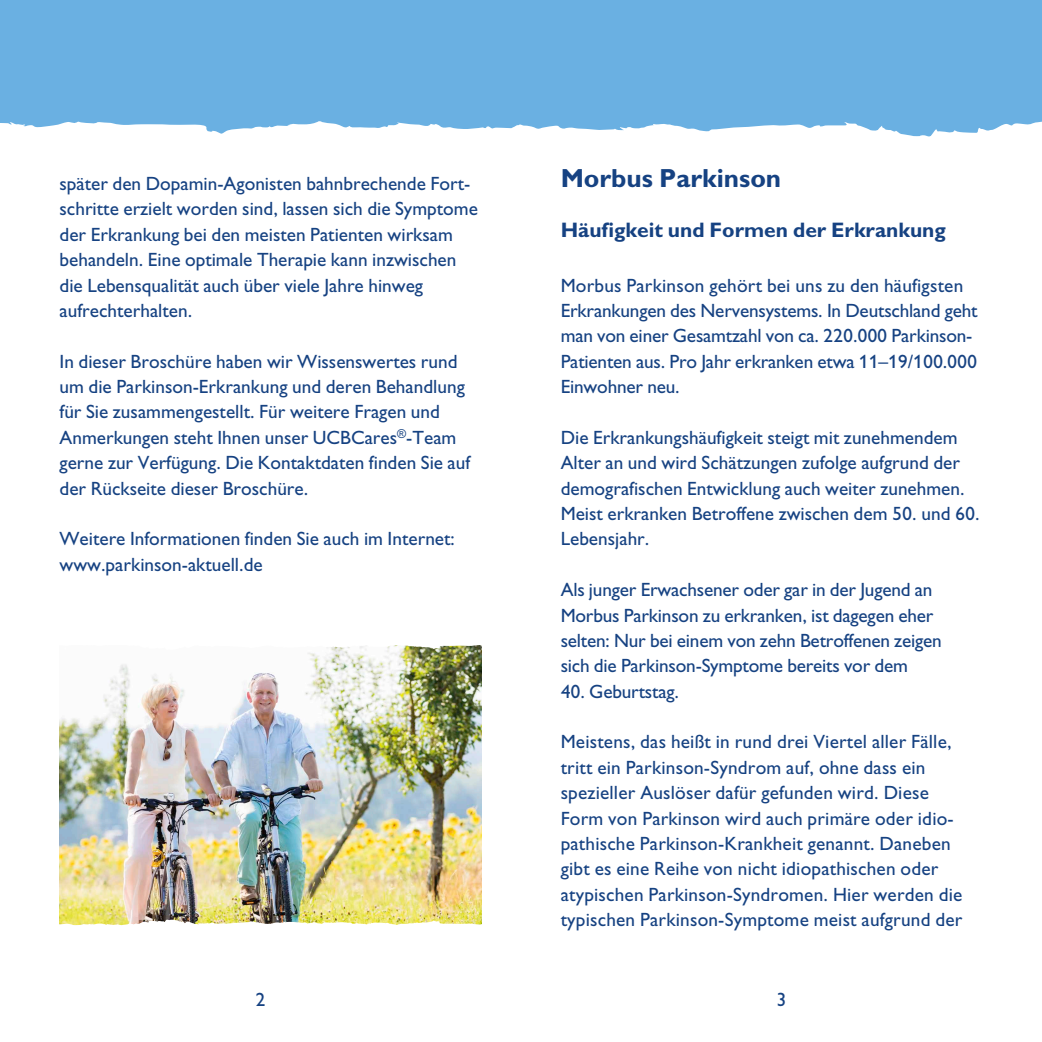
<style>
.page{position:relative;width:1042px;height:1042px;background:#fff}
.page>*{position:absolute;margin:0;border:0;box-sizing:border-box;transform-origin:0 0}
.t1{font:700 26.25px "SP Gill Alt One OT";color:#164282}
.t2{font:700 21px "SP Gill Alt One OT";color:#164282}
.t3{font:19.25px/25.4px "SP Gill Alt One OT";color:#164282}
</style>
<div class="page">
<svg style="left:98px;top:0;width:944px;height:137px;background:#74b5e4"></svg>
<div style="left:0;top:0;width:98px;height:128px;background:#6ab0e2"></div>
<img style="left:60px;top:650px;width:421px;height:269px">
<svg style="left:327px;top:645px;width:155px;height:5px"></svg>
<img style="left:59px;top:919px;width:423px;height:7px">
<p class="t3" style="left:60px;top:171px;width:420px">später den Dopamin-Agonisten bahnbrechende Fort&shy;schritte erzielt worden sind, lassen sich die Symptome der Erkrankung bei den meisten Patienten wirksam behandeln. Eine optimale Therapie kann inzwischen die Lebensqualität auch über viele Jahre hinweg aufrechterhalten.</p>
<p class="t3" style="left:60px;top:348px;width:412px">In dieser Broschüre haben wir Wissenswertes rund um die Parkinson-Erkrankung und deren Behandlung für Sie zusammengestellt. Für weitere Fragen und Anmerkungen steht Ihnen unser UCBCares<sup>®</sup>-Team gerne zur Verfügung. Die Kontaktdaten finden Sie auf der Rückseite dieser Broschüre.</p>
<p class="t3" style="left:60px;top:526px;width:397px">Weitere Informationen finden Sie auch im Internet: www.parkinson-aktuell.de</p>
<h1 class="t1" style="left:561px;top:162px;width:222px">Morbus Parkinson</h1>
<p class="t2" style="left:561px;top:218px;width:387px">Häufigkeit und Formen der Erkrankung</p>
<p class="t3" style="left:561px;top:272px;width:418px">Morbus Parkinson gehört bei uns zu den häufigsten Erkrankungen des Nervensystems. In Deutschland geht man von einer Gesamtzahl von ca. 220.000 Parkinson-Patienten aus. Pro Jahr erkranken etwa 11–19/100.000<br>Einwohner neu.</p>
<p class="t3" style="left:561px;top:424px;width:421px">Die Erkrankungshäufigkeit steigt mit zunehmendem Alter an und wird Schätzungen zufolge aufgrund der demografischen Entwicklung auch weiter zunehmen.<br>Meist erkranken Betroffene zwischen dem 50. und 60.<br>Lebensjahr.</p>
<p class="t3" style="left:561px;top:577px;width:383px">Als junger Erwachsener oder gar in der Jugend an Morbus Parkinson zu erkranken, ist dagegen eher selten: Nur bei einem von zehn Betroffenen zeigen sich die Parkinson-Symptome bereits vor dem</p>
<p class="t3" style="left:561px;top:678px;width:120px">40. Geburtstag.</p>
<p class="t3" style="left:561px;top:729px;width:403px">Meistens, das heißt in rund drei Viertel aller Fälle, tritt ein Parkinson-Syndrom auf, ohne dass ein spezieller Auslöser dafür gefunden wird. Diese Form von Parkinson wird auch primäre oder idio&shy;pathische Parkinson-Krankheit genannt. Daneben gibt es eine Reihe von nicht idiopathischen oder atypischen Parkinson-Syndromen. Hier werden die typischen Parkinson-Symptome meist aufgrund der</p>
<p class="t3" style="left:255px;top:986px;width:12px">2</p>
<p class="t3" style="left:776px;top:986px;width:12px">3</p>
</div>
